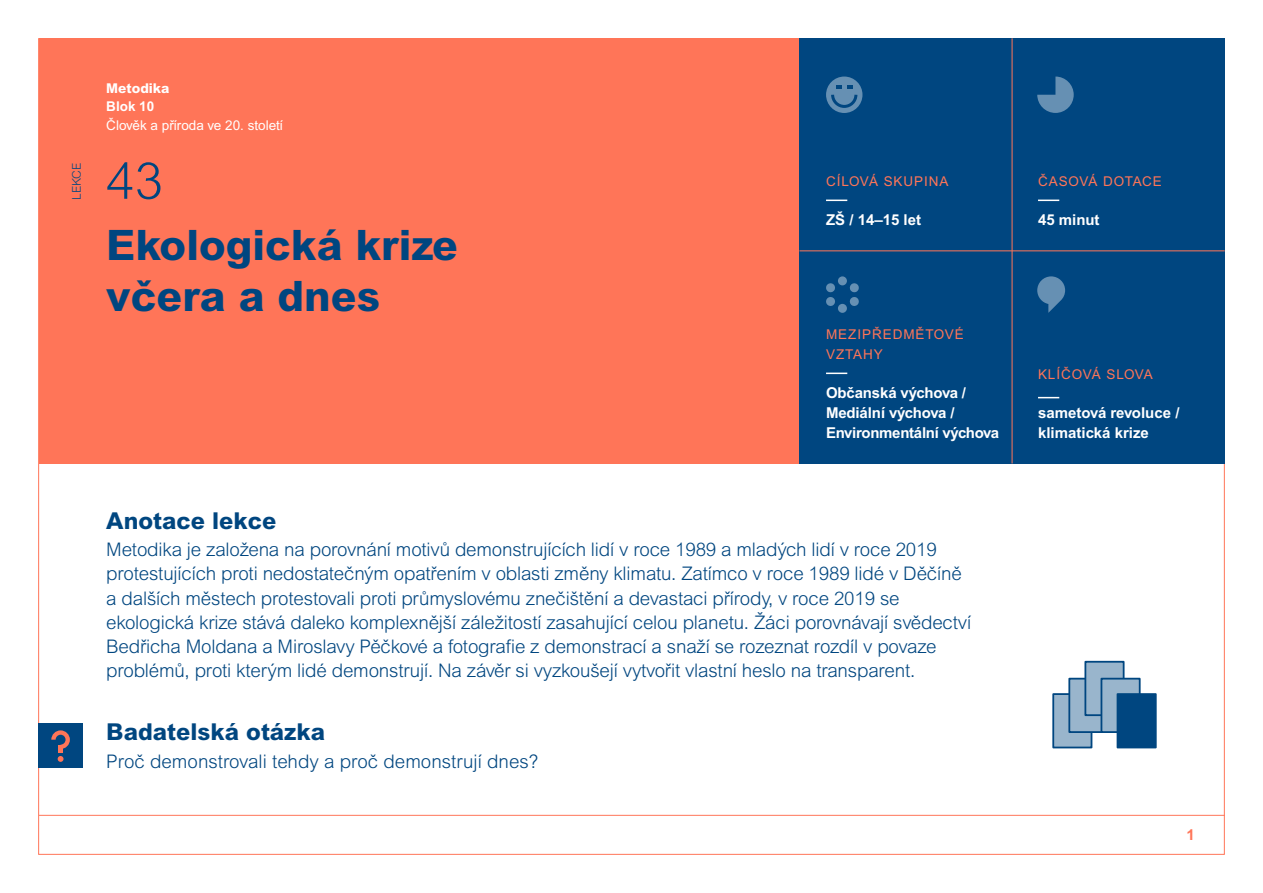
<style>
.page{position:relative;width:1263px;height:893px;background:#fff}
.page>*{position:absolute;margin:0;border:0;box-sizing:border-box;transform-origin:0 0}
.t1{font:300 51px "Arial MT Pro";color:#004680}
.t2{font:800 42px/50.4px "Arial MT Pro";color:#004680}
.t3{font:800 23.25px "Arial MT Pro";color:#004680}
.t4{font:300 18.75px/24px "Arial MT Pro";letter-spacing:-.01em;color:#004680}
.t5{font:700 15px/19.8px "Arial MT Pro";letter-spacing:-.01em;color:#fff}
.t6{font:700 15px "Arial MT Pro";color:#ff7558}
.t7{font:13.5px/19.8px "Arial MT Pro";letter-spacing:.07em;color:#ff7558}
.t8{font:13.5px "Arial MT Pro";color:#fff}
.t9{font:13.5px "Arial MT Pro";letter-spacing:.025em;color:#ff7558}
.t10{font:800 13.5px "Arial MT Pro";color:#fff}
.t11{font:700 13.5px "Arial MT Pro";color:#fff}
.t12{font:300 12px "Arial MT Pro";color:#004680}
</style>
<div class="page">
<div style="left:39px;top:38px;width:1186px;height:425px;background:#ff7558"></div>
<hr style="left:39px;top:815px;width:1186px;height:1px;background:#ff7558">
<div style="left:1012px;top:38px;width:213px;height:212px;background:#004680"></div>
<div style="left:799px;top:38px;width:213px;height:212px;background:#004680"></div>
<div style="left:799px;top:251px;width:213px;height:212px;background:#004680"></div>
<div style="left:1012px;top:251px;width:213px;height:212px;background:#004680"></div>
<hr style="left:1012px;top:38px;width:1px;height:425px;background:#ff7558">
<div style="left:38px;top:723px;width:45px;height:44px;background:#004680"></div>
<svg style="left:51px;top:730px;width:19px;height:32px"></svg>
<svg style="left:1037px;top:77px;width:37px;height:36px"></svg>
<svg style="left:1037px;top:276px;width:28px;height:37px"></svg>
<div style="left:838px;top:276px;width:9px;height:9px;background:#6690b3;border-radius:50%"></div>
<div style="left:838px;top:304px;width:9px;height:9px;background:#6690b3;border-radius:50%"></div>
<svg style="left:849px;top:283px;width:10px;height:23px"></svg>
<svg style="left:826px;top:283px;width:9px;height:23px"></svg>
<div style="left:826px;top:77px;width:36px;height:36px;background:#6690b3;border-radius:50%"></div>
<svg style="left:830px;top:85px;width:29px;height:24px"></svg>
<svg style="left:1038px;top:200px;width:21px;height:1px"></svg>
<svg style="left:826px;top:200px;width:21px;height:1px"></svg>
<svg style="left:826px;top:373px;width:21px;height:1px"></svg>
<svg style="left:1038px;top:397px;width:21px;height:1px"></svg>
<div style="left:1052px;top:693px;width:40px;height:55px;background:#99b5cc;border:2px solid #004680"></div>
<div style="left:1068px;top:678px;width:40px;height:55px;background:#99b5cc;border:2px solid #004680"></div>
<div style="left:1084px;top:661px;width:40px;height:55px;background:#99b5cc;border:2px solid #004680"></div>
<div style="left:1100px;top:678px;width:40px;height:55px;background:#99b5cc;border:2px solid #004680"></div>
<div style="left:1116px;top:693px;width:41px;height:55px;background:#004680;border:2px solid #004680"></div>
<p class="t10" style="left:106px;top:80px;width:65px">Metodika</p>
<p class="t11" style="left:106px;top:99px;width:50px">Blok 10</p>
<p class="t8" style="left:106px;top:117px;width:178px">ČLOVĚK A PŘÍRODA VE 20. STOLETÍ</p>
<p class="t12" style="left:69px;top:200px;width:39px;rotate:-90deg">lekce</p>
<h1 class="t1" style="left:106px;top:149px;width:58px">43</h1>
<h2 class="t2" style="left:106px;top:221px;width:353px">Ekologická krize včera a dnes</h2>
<p class="t3" style="left:106px;top:507px;width:172px">Anotace lekce</p>
<p class="t7" style="left:826px;top:172px;width:124px">CÍLOVÁ SKUPINA</p>
<p class="t5" style="left:826px;top:211px;width:97px">ZŠ / 14–15 let</p>
<p class="t7" style="left:826px;top:325px;width:139px">MEZIPŘEDMĚTOVÉ<br>VZTAHY</p>
<p class="t5" style="left:826px;top:384px;width:175px">Občanská výchova /<br>Mediální výchova /<br>Environmentální výchova</p>
<p class="t4" style="left:106px;top:538px;width:866px">Metodika je založena na porovnání motivů demonstrujících lidí v roce 1989 a mladých lidí v roce 2019 protestujících proti nedostatečným opatřením v oblasti změny klimatu. Zatímco v roce 1989 lidé v Děčíně a dalších městech protestovali proti průmyslovému znečištění a devastaci přírody, v roce 2019 se ekologická krize stává daleko komplexnější záležitostí zasahující celou planetu. Žáci porovnávají svědectví Bedřicha Moldana a Miroslavy Pěčkové a fotografie z demonstrací a snaží se rozeznat rozdíl v povaze problémů, proti kterým lidé demonstrují. Na závěr si vyzkoušejí vytvořit vlastní heslo na transparent.</p>
<p class="t3" style="left:106px;top:717px;width:220px">Badatelská otázka</p>
<p class="t4" style="left:106px;top:749px;width:433px">Proč demonstrovali tehdy a proč demonstrují dnes?</p>
<p class="t7" style="left:1038px;top:172px;width:125px">ČASOVÁ DOTACE</p>
<p class="t5" style="left:1038px;top:211px;width:63px">45 minut</p>
<p class="t9" style="left:1038px;top:366px;width:116px">KLÍČ OVÁ SLOVA</p>
<p class="t5" style="left:1038px;top:403px;width:143px">sametová revoluce / klimatická krize</p>
<p class="t6" style="left:1186px;top:826px;width:10px">1</p>
</div>
